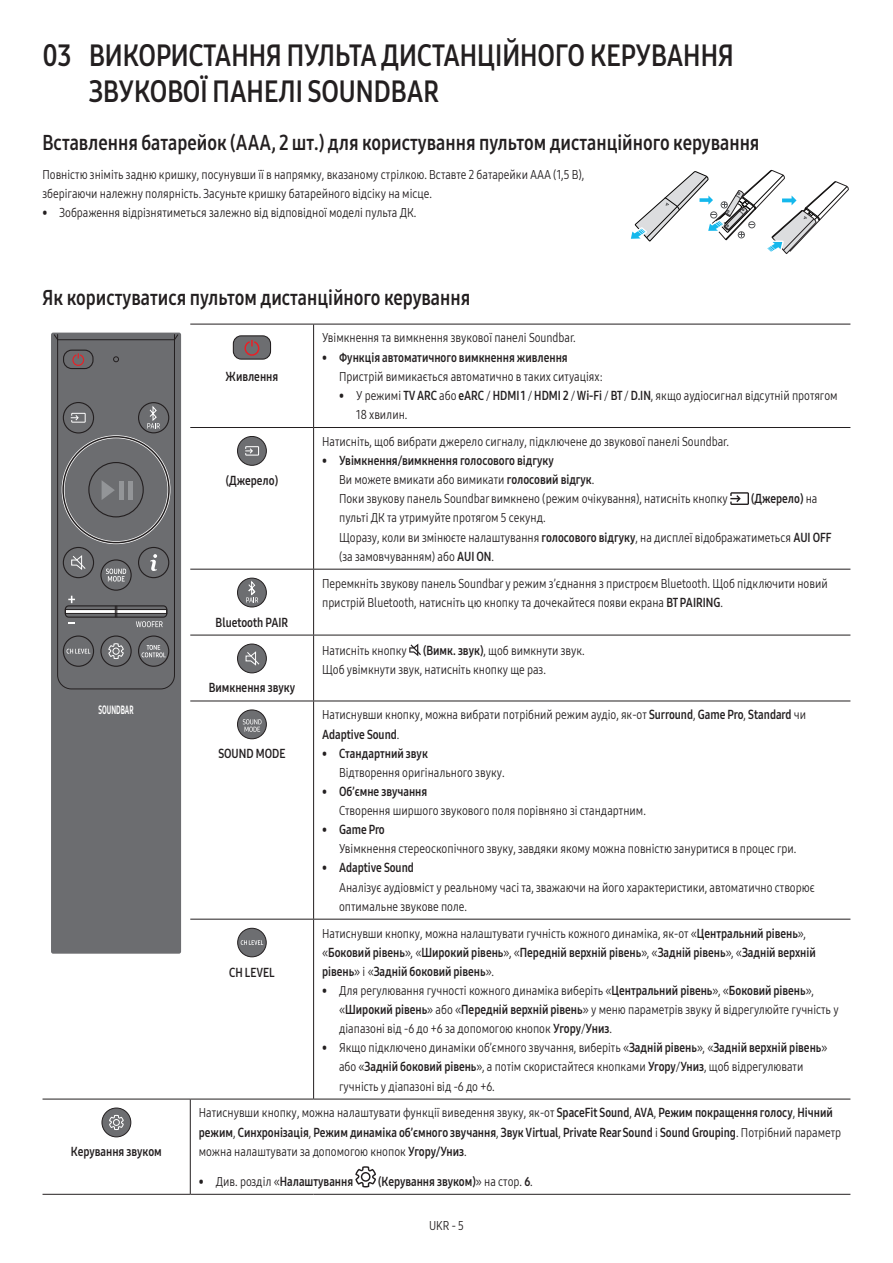
<style>
.page{position:relative;width:893px;height:1263px;background:#fff}
.page>*{position:absolute;margin:0;border:0;box-sizing:border-box;transform-origin:0 0}
.t1{font:30px/36px "Samsung One 700 C";color:#231f20;scale:.9 1}
.t2{font:21px "Samsung One 700 C";color:#231f20;scale:.9 1}
.t3{font:12.75px/19.2px "Samsung One 400 C";color:#231f20;scale:.9 1}
.t4{font:12.75px/19.2px "Samsung One 700 C";color:#231f20;scale:.9 1}
.t5{font:12px "Samsung One 800 C";color:#fff;scale:.6 1}
.s1{font-family:"Samsung One 700 C"}
.s2{font-family:"Samsung One 400 C"}
</style>
<div class="page">
<svg style="left:630px;top:170px;width:219px;height:84px"></svg>
<hr style="left:190px;top:324px;width:124px;height:1px;background:#231f20">
<hr style="left:314px;top:324px;width:536px;height:1px;background:#231f20">
<hr style="left:190px;top:427px;width:124px;height:1px;background:#231f20">
<hr style="left:314px;top:427px;width:536px;height:1px;background:#231f20">
<hr style="left:190px;top:569px;width:124px;height:1px;background:#231f20">
<hr style="left:314px;top:569px;width:536px;height:1px;background:#231f20">
<hr style="left:190px;top:635px;width:124px;height:1px;background:#231f20">
<hr style="left:314px;top:635px;width:536px;height:1px;background:#231f20">
<hr style="left:190px;top:701px;width:124px;height:1px;background:#231f20">
<hr style="left:314px;top:701px;width:536px;height:1px;background:#231f20">
<hr style="left:190px;top:919px;width:124px;height:1px;background:#231f20">
<hr style="left:314px;top:919px;width:536px;height:1px;background:#231f20">
<hr style="left:190px;top:1099px;width:124px;height:1px;background:#231f20">
<hr style="left:314px;top:1099px;width:536px;height:1px;background:#231f20">
<hr style="left:43px;top:1194px;width:147px;height:1px;background:#231f20">
<hr style="left:190px;top:1194px;width:124px;height:1px;background:#231f20">
<hr style="left:314px;top:1194px;width:536px;height:1px;background:#231f20">
<hr style="left:313px;top:324px;width:1px;height:103px;background:#231f20">
<hr style="left:313px;top:428px;width:1px;height:141px;background:#231f20">
<hr style="left:313px;top:569px;width:1px;height:66px;background:#231f20">
<hr style="left:313px;top:635px;width:1px;height:66px;background:#231f20">
<hr style="left:313px;top:701px;width:1px;height:218px;background:#231f20">
<hr style="left:313px;top:919px;width:1px;height:180px;background:#231f20">
<hr style="left:43px;top:1099px;width:147px;height:1px;background:#231f20">
<hr style="left:190px;top:1099px;width:1px;height:95px;background:#231f20">
<div style="left:51px;top:333px;width:130px;height:621px;background:#6c6d70;border-radius:2px"></div>
<svg style="left:54px;top:334px;width:124px;height:356px"></svg>
<div style="left:233px;top:336px;width:38px;height:23px;background:#6d6e71;border-radius:8px"></div>
<div style="left:233px;top:335px;width:38px;height:25px;border:1px solid #231f20;border-radius:8px"></div>
<svg style="left:244px;top:340px;width:16px;height:16px"></svg>
<div style="left:238px;top:436px;width:28px;height:29px;background:#6d6e71;border-radius:50%"></div>
<div style="left:237px;top:436px;width:30px;height:30px;border:1px solid #231f20;border-radius:50%"></div>
<div style="left:245px;top:446px;width:14px;height:10px;border:1px solid #fff"></div>
<svg style="left:245px;top:447px;width:9px;height:8px"></svg>
<svg style="left:730px;top:492px;width:19px;height:13px"></svg>
<div style="left:238px;top:578px;width:28px;height:29px;background:#6d6e71;border-radius:50%"></div>
<div style="left:237px;top:578px;width:30px;height:29px;border:1px solid #231f20;border-radius:50%"></div>
<svg style="left:246px;top:581px;width:12px;height:21px"></svg>
<div style="left:238px;top:644px;width:28px;height:29px;background:#6d6e71;border-radius:50%"></div>
<div style="left:237px;top:644px;width:30px;height:29px;border:1px solid #231f20;border-radius:50%"></div>
<svg style="left:245px;top:651px;width:15px;height:15px"></svg>
<svg style="left:409px;top:644px;width:12px;height:12px"></svg>
<div style="left:238px;top:710px;width:28px;height:29px;background:#6d6e71;border-radius:50%"></div>
<div style="left:237px;top:709px;width:30px;height:30px;border:1px solid #231f20;border-radius:50%"></div>
<svg style="left:243px;top:719px;width:19px;height:13px"></svg>
<div style="left:238px;top:928px;width:28px;height:29px;background:#6d6e71;border-radius:50%"></div>
<div style="left:237px;top:928px;width:30px;height:29px;border:1px solid #231f20;border-radius:50%"></div>
<svg style="left:241px;top:940px;width:22px;height:5px"></svg>
<div style="left:102px;top:1108px;width:29px;height:29px;background:#6d6e71;border-radius:50%"></div>
<div style="left:102px;top:1107px;width:29px;height:30px;border:1px solid #231f20;border-radius:50%"></div>
<svg style="left:108px;top:1107px;width:16px;height:23px"></svg>
<svg style="left:355px;top:1166px;width:21px;height:21px"></svg>
<h1 class="t1" style="left:89px;top:37px;width:717px;text-indent:-47px">03 ВИКОРИСТАННЯ ПУЛЬТА ДИСТАНЦІЙНОГО КЕРУВАННЯ<br>ЗВУКОВОЇ ПАНЕЛІ SOUNDBAR</h1>
<h2 class="t2" style="left:43px;top:129px;width:798px">Вставлення батарейок (AAA, 2 шт.) для користування пультом дистанційного керування</h2>
<p class="t3" style="left:43px;top:165px;width:603px">Повністю зніміть задню кришку, посунувши її в напрямку, вказаному стрілкою. Вставте 2 батарейки AAA (1,5 В), зберігаючи належну полярність. Засуньте кришку батарейного відсіку на місце.</p>
<p class="t3" style="left:43px;top:203px;width:417px">• Зображення відрізнятиметься залежно від відповідної моделі пульта ДК.</p>
<h2 class="t2" style="left:43px;top:283px;width:477px">Як користуватися пультом дистанційного керування</h2>
<p class="t5" style="left:98px;top:702px;width:60px">SOUNDBAR</p>
<p class="t4" style="left:71px;top:1142px;width:102px">Керування звуком</p>
<p class="t4" style="left:226px;top:367px;width:60px">Живлення</p>
<p class="t4" style="left:226px;top:471px;width:60px">(Джерело)</p>
<p class="t4" style="left:216px;top:612px;width:82px">Bluetooth PAIR</p>
<p class="t4" style="left:209px;top:678px;width:98px">Вимкнення звуку</p>
<p class="t4" style="left:218px;top:744px;width:76px">SOUND MODE</p>
<p class="t4" style="left:229px;top:962px;width:52px">CH LEVEL</p>
<p class="t3" style="left:322px;top:328px;width:283px">Увімкнення та вимкнення звукової панелі Soundbar.</p>
<p class="t4" style="left:322px;top:347px;width:274px">• Функція автоматичного вимкнення живлення</p>
<p class="t3" style="left:339px;top:366px;width:294px">Пристрій вимикається автоматично в таких ситуаціях:</p>
<p class="t3" style="left:356px;top:386px;width:536px;text-indent:-17px">• У режимі <span class="s1">TV ARC</span> або <span class="s1">eARC</span> / <span class="s1">HDMI 1</span> / <span class="s1">HDMI 2</span> / <span class="s1">Wi-Fi</span> / <span class="s1">BT</span> / <span class="s1">D.IN</span>, якщо аудіосигнал відсутній протягом<br>18 хвилин.</p>
<p class="t3" style="left:322px;top:432px;width:454px">Натисніть, щоб вибрати джерело сигналу, підключене до звукової панелі Soundbar.</p>
<p class="t4" style="left:322px;top:451px;width:259px">• Увімкнення/вимкнення голосового відгуку</p>
<p class="t3" style="left:339px;top:470px;width:433px">Ви можете вмикати або вимикати <span class="s1">голосовий відгук</span>.<br>Поки звукову панель Soundbar вимкнено (режим очікування), натисніть кнопку</p>
<p class="t4" style="left:751px;top:489px;width:75px">(Джерело) <span class="s2">на</span></p>
<p class="t3" style="left:339px;top:508px;width:548px">пульті ДК та утримуйте протягом 5 секунд.<br>Щоразу, коли ви змінюєте налаштування <span class="s1">голосового відгуку</span>, на дисплеї відображатиметься <span class="s1">AUI OFF </span>(за замовчуванням) або <span class="s1">AUI ON</span>.</p>
<p class="t3" style="left:322px;top:573px;width:563px">Перемкніть звукову панель Soundbar у режим з’єднання з пристроєм Bluetooth. Щоб підключити новий пристрій Bluetooth, натисніть цю кнопку та дочекайтеся появи екрана <span class="s1">BT PAIRING</span>.</p>
<p class="t3" style="left:322px;top:640px;width:293px;text-indent:101px"><span class="s1">(Вимк. звук)</span>, щоб вимкнути звук.<br>Щоб увімкнути звук, натисніть кнопку ще раз.</p>
<p class="t3" style="left:322px;top:640px;width:96px">Натисніть кнопку</p>
<p class="t3" style="left:322px;top:705px;width:539px">Натиснувши кнопку, можна вибрати потрібний режим аудіо, як-от <span class="s1">Surround</span>, <span class="s1">Game Pro</span>, <span class="s1">Standard</span> чи</p>
<p class="t4" style="left:322px;top:724px;width:87px">Adaptive Sound<span class="s2">.</span></p>
<p class="t4" style="left:322px;top:743px;width:119px">• Стандартний звук</p>
<p class="t3" style="left:339px;top:762px;width:185px">Відтворення оригінального звуку.</p>
<p class="t4" style="left:322px;top:782px;width:118px">• Об’ємне звучання</p>
<p class="t3" style="left:339px;top:801px;width:342px">Створення ширшого звукового поля порівняно зі стандартним.</p>
<p class="t4" style="left:322px;top:820px;width:71px">• Game Pro</p>
<p class="t3" style="left:339px;top:839px;width:510px">Увімкнення стереоскопічного звуку, завдяки якому можна повністю зануритися в процес гри.</p>
<p class="t4" style="left:322px;top:858px;width:103px">• Adaptive Sound</p>
<p class="t3" style="left:339px;top:877px;width:530px">Аналізує аудіовміст у реальному часі та, зважаючи на його характеристики, автоматично створює оптимальне звукове поле.</p>
<p class="t3" style="left:322px;top:923px;width:539px">Натиснувши кнопку, можна налаштувати гучність кожного динаміка, як-от «<span class="s1">Центральний рівень</span>»,</p>
<p class="t4" style="left:322px;top:942px;width:550px"><span class="s2">«</span>Боковий рівень<span class="s2">», «</span>Широкий рівень<span class="s2">», «</span>Передній верхній рівень<span class="s2">», «</span>Задній рівень<span class="s2">», «</span>Задній верхній рівень<span class="s2">» і «</span>Задній боковий рівень<span class="s2">».</span></p>
<p class="t3" style="left:339px;top:981px;width:557px;text-indent:-17px">• Для регулювання гучності кожного динаміка виберіть «<span class="s1">Центральний рівень</span>», «<span class="s1">Боковий рівень</span>», «<span class="s1">Широкий рівень</span>» або «<span class="s1">Передній верхній рівень</span>» у меню параметрів звуку й відрегулюйте гучність у діапазоні від -6 до +6 за допомогою кнопок <span class="s1">Угору</span>/<span class="s1">Униз</span>.</p>
<p class="t3" style="left:339px;top:1038px;width:544px;text-indent:-17px">• Якщо підключено динаміки об’ємного звучання, виберіть «<span class="s1">Задній рівень</span>», «<span class="s1">Задній верхній рівень</span>» або «<span class="s1">Задній боковий рівень</span>», а потім скористайтеся кнопками <span class="s1">Угору</span>/<span class="s1">Униз</span>, щоб відрегулювати гучність у діапазоні від -6 до +6.</p>
<p class="t3" style="left:199px;top:1103px;width:706px">Натиснувши кнопку, можна налаштувати функції виведення звуку, як-от <span class="s1">SpaceFit Sound</span>, <span class="s1">AVA</span>, <span class="s1">Режим покращення голосу</span>, <span class="s1">Нічний</span></p>
<p class="t4" style="left:199px;top:1122px;width:715px">режим<span class="s2">,</span> Синхронізація<span class="s2">,</span> Режим динаміка об’ємного звучання<span class="s2">,</span> Звук Virtual<span class="s2">,</span> Private Rear Sound <span class="s2">і</span> Sound Grouping<span class="s2">. Потрібний параметр</span></p>
<p class="t3" style="left:199px;top:1141px;width:299px">можна налаштувати за допомогою кнопок <span class="s1">Угору/Униз</span>.</p>
<p class="t3" style="left:199px;top:1171px;width:173px">• Див. розділ «<span class="s1">Налаштування</span></p>
<p class="t4" style="left:378px;top:1171px;width:173px">(Керування звуком)<span class="s2">» на стор.</span> 6<span class="s2">.</span></p>
<p class="t3" style="left:429px;top:1216px;width:40px">UKR - 5</p>
</div>
